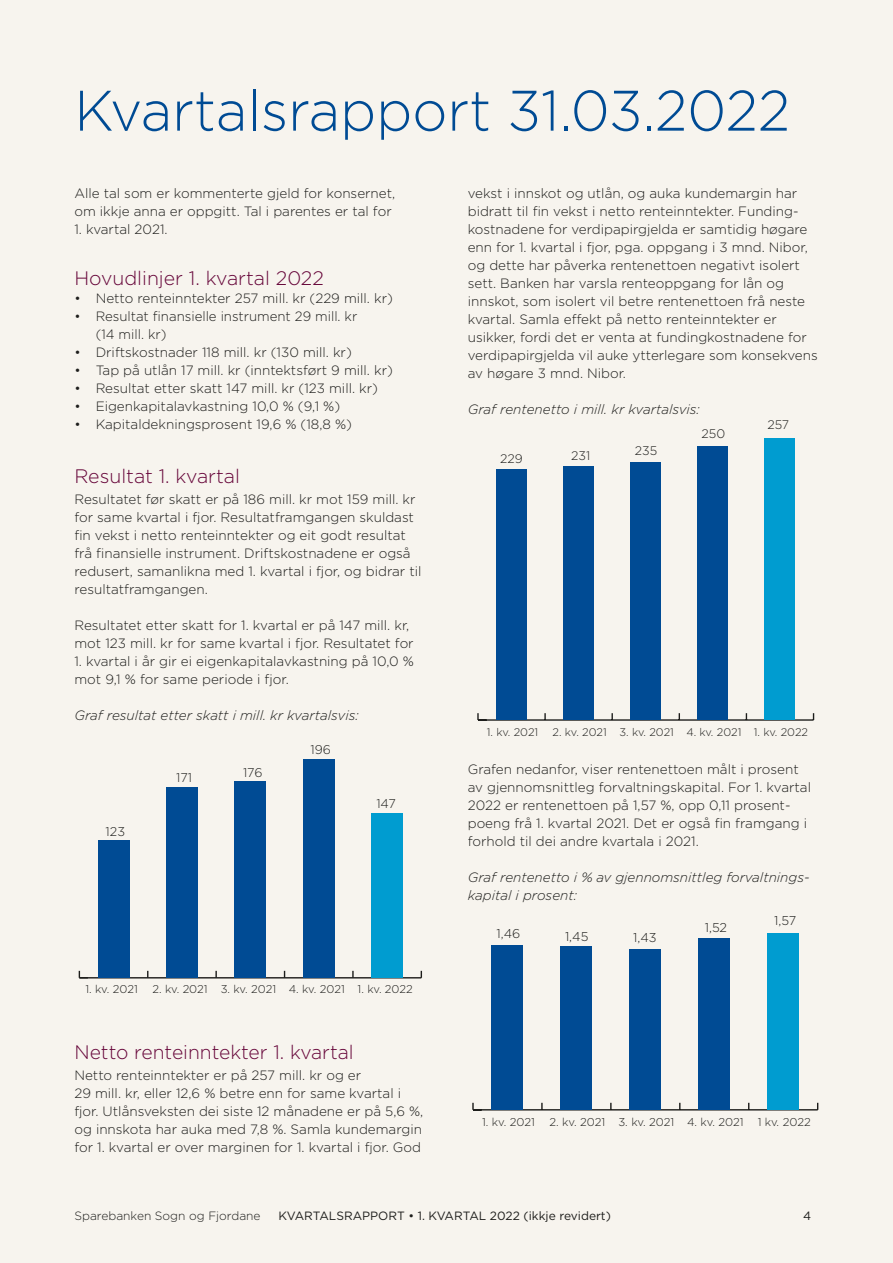
<style>
.page{position:relative;width:893px;height:1263px;background:#f7f4ee}
.page>*{position:absolute;margin:0;border:0;box-sizing:border-box;transform-origin:0 0}
.t1{font:300 57px "Gotham";color:#004b94;scale:.96 1}
.Brødtekst{font:300 19.5px "Gotham";color:#660539}
.Brødtekst-2{font:300 13.5px/18px "Gotham";color:#1d1d1b}
.Brødtekst-3{font:italic 300 13.5px/18px "Gotham";color:#1d1d1b}
.t2{font:300 12.75px "Gotham";color:#1d1d1b}
.t3{font:300 12.6px "Gotham";color:#1d1d1b}
.t4{font:300 12.45px "Gotham";color:#1d1d1b}
.t5{font:12px "Gotham";color:#1d1d1b}
.t6{font:300 12px "Gotham";color:#1d1d1b}
.t7{font:300 11.4px "Gotham";color:#1d1d1b}
.t8{font:300 11.25px "Gotham";letter-spacing:-.005em;color:#1d1d1b}
.t9{font:300 11.1px "Gotham";color:#1d1d1b}
</style>
<div class="page">
<hr style="left:79px;top:977px;width:342px;height:1px;background:#1d1d1b">
<svg style="left:215px;top:971px;width:2px;height:7px"></svg>
<svg style="left:352px;top:971px;width:2px;height:6px"></svg>
<svg style="left:79px;top:971px;width:2px;height:6px"></svg>
<div style="left:98px;top:840px;width:31px;height:138px;background:#004b94"></div>
<div style="left:166px;top:787px;width:32px;height:191px;background:#004b94"></div>
<div style="left:235px;top:781px;width:31px;height:197px;background:#004b94"></div>
<div style="left:303px;top:759px;width:31px;height:219px;background:#004b94"></div>
<div style="left:372px;top:814px;width:31px;height:164px;background:#009cd0"></div>
<hr style="left:478px;top:719px;width:335px;height:2px;background:#1d1d1b">
<svg style="left:544px;top:713px;width:2px;height:6px"></svg>
<svg style="left:611px;top:713px;width:2px;height:6px"></svg>
<svg style="left:477px;top:713px;width:2px;height:7px"></svg>
<div style="left:496px;top:469px;width:31px;height:251px;background:#004b94"></div>
<div style="left:563px;top:467px;width:31px;height:253px;background:#004b94"></div>
<div style="left:630px;top:463px;width:31px;height:257px;background:#004b94"></div>
<div style="left:698px;top:446px;width:30px;height:274px;background:#004b94"></div>
<div style="left:765px;top:438px;width:30px;height:282px;background:#009cd0"></div>
<hr style="left:473px;top:1109px;width:345px;height:1px;background:#1d1d1b">
<svg style="left:541px;top:1103px;width:2px;height:6px"></svg>
<svg style="left:610px;top:1103px;width:2px;height:6px"></svg>
<svg style="left:472px;top:1103px;width:2px;height:7px"></svg>
<div style="left:492px;top:945px;width:31px;height:165px;background:#004b94"></div>
<div style="left:561px;top:947px;width:31px;height:163px;background:#004b94"></div>
<div style="left:630px;top:949px;width:31px;height:161px;background:#004b94"></div>
<div style="left:699px;top:939px;width:31px;height:171px;background:#004b94"></div>
<div style="left:767px;top:933px;width:32px;height:177px;background:#009cd0"></div>
<p class="t1" style="left:74px;top:74px;width:747px">Kvartalsrapport 31.03.2022</p>
<p class="Brødtekst-2" style="left:74px;top:184px;width:322px">Alle tal som er kommenterte gjeld for konsernet,</p>
<p class="Brødtekst-2" style="left:74px;top:202px;width:319px">om ikkje anna er oppgitt. Tal i parentes er tal for</p>
<p class="Brødtekst-2" style="left:74px;top:220px;width:95px">1. kvartal 2021.</p>
<p class="Brødtekst" style="left:74px;top:266px;width:251px">Hovudlinjer 1. kvartal 2022</p>
<p class="Brødtekst-2" style="left:74px;top:289px;width:320px">• Netto renteinntekter 257 mill. kr (229 mill. kr)</p>
<p class="Brødtekst-2" style="left:74px;top:307px;width:284px">• Resultat finansielle instrument 29 mill. kr</p>
<p class="Brødtekst-2" style="left:96px;top:325px;width:72px">(14 mill. kr)</p>
<p class="Brødtekst-2" style="left:74px;top:343px;width:279px">• Driftskostnader 118 mill. kr (130 mill. kr)</p>
<p class="Brødtekst-2" style="left:74px;top:361px;width:320px">• Tap på utlån 17 mill. kr (inntektsført 9 mill. kr)</p>
<p class="Brødtekst-2" style="left:74px;top:379px;width:305px">• Resultat etter skatt 147 mill. kr (123 mill. kr)</p>
<p class="Brødtekst-2" style="left:74px;top:397px;width:267px">• Eigenkapitalavkastning 10,0 % (9,1 %)</p>
<p class="Brødtekst-2" style="left:74px;top:415px;width:279px">• Kapitaldekningsprosent 19,6 % (18,8 %)</p>
<p class="Brødtekst" style="left:74px;top:464px;width:167px">Resultat 1. kvartal</p>
<p class="Brødtekst-2" style="left:74px;top:490px;width:349px">Resultatet før skatt er på 186 mill. kr mot 159 mill. kr for same kvartal i fjor. Resultatframgangen skuldast fin vekst i netto renteinntekter og eit godt resultat frå finansielle instrument. Driftskostnadene er også redusert, samanlikna med 1. kvartal i fjor, og bidrar til resultatframgangen.</p>
<p class="Brødtekst-2" style="left:74px;top:616px;width:341px">Resultatet etter skatt for 1. kvartal er på 147 mill. kr, mot 123 mill. kr for same kvartal i fjor. Resultatet for</p>
<p class="Brødtekst-2" style="left:74px;top:652px;width:341px">1. kvartal i år gir ei eigenkapitalavkastning på 10,0 % mot 9,1 % for same periode i fjor.</p>
<p class="Brødtekst-3" style="left:74px;top:706px;width:286px">Graf resultat etter skatt i mill. kr kvartalsvis:</p>
<p class="t3" style="left:106px;top:823px;width:21px">123</p>
<p class="t3" style="left:176px;top:770px;width:18px">171</p>
<p class="t3" style="left:243px;top:764px;width:21px">176</p>
<p class="t3" style="left:311px;top:742px;width:22px">196</p>
<p class="t3" style="left:376px;top:796px;width:21px">147</p>
<p class="t8" style="left:85px;top:982px;width:54px">1. kv. 2021</p>
<p class="t8" style="left:152px;top:982px;width:262px">2. kv. 2021 3. kv. 2021 4. kv. 2021 1. kv. 2022</p>
<p class="Brødtekst" style="left:74px;top:1040px;width:281px">Netto renteinntekter 1. kvartal</p>
<p class="Brødtekst-2" style="left:74px;top:1066px;width:350px">Netto renteinntekter er på 257 mill. kr og er<br>29 mill. kr, eller 12,6 % betre enn for same kvartal i fjor. Utlånsveksten dei siste 12 månadene er på 5,6 %, og innskota har auka med 7,8 %. Samla kundemargin for 1. kvartal er over marginen for 1. kvartal i fjor. God</p>
<p class="Brødtekst-2" style="left:468px;top:184px;width:351px">vekst i innskot og utlån, og auka kundemargin har bidratt til fin vekst i netto renteinntekter. Funding&shy;kostnadene for verdipapirgjelda er samtidig høgare enn for 1. kvartal i fjor, pga. oppgang i 3 mnd. Nibor, og dette har påverka rentenettoen negativt isolert sett. Banken har varsla renteoppgang for lån og innskot, som isolert vil betre rentenettoen frå neste kvartal. Samla effekt på netto renteinntekter er usikker, fordi det er venta at fundingkostnadene for verdipapirgjelda vil auke ytterlegare som konsekvens av høgare 3 mnd. Nibor.</p>
<p class="Brødtekst-3" style="left:468px;top:400px;width:234px">Graf rentenetto i mill. kr kvartalsvis:</p>
<p class="t4" style="left:500px;top:450px;width:24px">229</p>
<p class="t4" style="left:571px;top:448px;width:21px">231</p>
<p class="t4" style="left:635px;top:443px;width:24px">235</p>
<p class="t4" style="left:701px;top:425px;width:25px">250</p>
<p class="t4" style="left:767px;top:416px;width:23px">257</p>
<p class="t9" style="left:487px;top:725px;width:53px">1. kv. 2021</p>
<p class="t9" style="left:552px;top:725px;width:257px">2. kv. 2021 3. kv. 2021 4. kv. 2021 1. kv. 2022</p>
<p class="Brødtekst-2" style="left:468px;top:760px;width:345px">Grafen nedanfor, viser rentenettoen målt i prosent av gjennomsnittleg forvaltningskapital. For 1. kvartal 2022 er rentenettoen på 1,57 %, opp 0,11 prosent&shy;poeng frå 1. kvartal 2021. Det er også fin framgang i forhold til dei andre kvartala i 2021.</p>
<p class="Brødtekst-3" style="left:468px;top:868px;width:343px">Graf rentenetto i % av gjennomsnittleg forvaltnings&shy;kapital i prosent:</p>
<p class="t2" style="left:496px;top:926px;width:25px">1,46</p>
<p class="t2" style="left:565px;top:928px;width:25px">1,45</p>
<p class="t2" style="left:633px;top:929px;width:25px">1,43</p>
<p class="t2" style="left:705px;top:919px;width:24px">1,52</p>
<p class="t2" style="left:774px;top:913px;width:24px">1,57</p>
<p class="t7" style="left:482px;top:1115px;width:54px">1. kv. 2021</p>
<p class="t7" style="left:550px;top:1115px;width:263px">2. kv. 2021 3. kv. 2021 4. kv. 2021 1 kv. 2022</p>
<p class="t6" style="left:74px;top:1208px;width:188px">Sparebanken Sogn og Fjordane</p>
<p class="t5" style="left:279px;top:1208px;width:334px">KVARTALSRAPPORT • 1. KVARTAL 2022 (ikkje revidert)</p>
<p class="t5" style="left:803px;top:1208px;width:10px">4</p>
</div>
